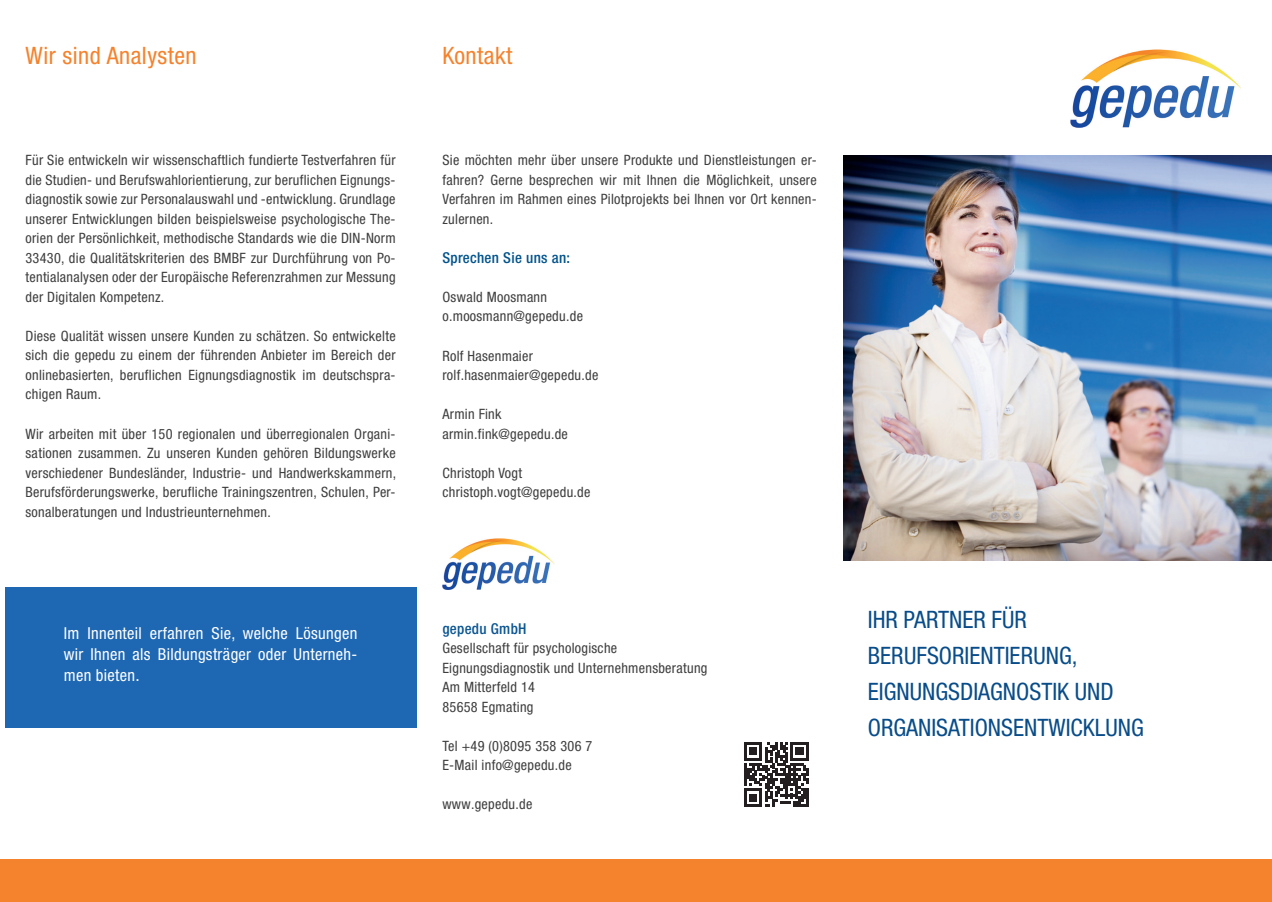
<style>
.page{position:relative;width:1272px;height:902px;background:#fff}
.page>*{position:absolute;margin:0;border:0;box-sizing:border-box;transform-origin:0 0}
.t1{font:condensed 24px/36px "Helvetica Neue LT Pro";color:#084c89}
.t2{font:condensed 24px "Helvetica Neue LT Pro";letter-spacing:.02em;color:#f5822c}
.t3{font:condensed 16.5px/21px "Helvetica Neue LT Pro";letter-spacing:.02em;color:#fff;text-align:justify}
.t4{font:500 condensed 15px "Helvetica Neue LT Pro";letter-spacing:.02em;color:#01538d}
.t5{font:500 condensed 15px "Helvetica Neue LT Pro";letter-spacing:.02em;color:#0b5692}
.t6{font:condensed 14.25px/19.5px "Helvetica Neue LT Pro";letter-spacing:.02em;color:#3e3e3f}
.s1{font-size:18px}
</style>
<div class="page">
<img style="left:1070px;top:50px;width:170px;height:77px">
<div style="left:0;top:859px;width:1271px;height:42px;background:#f5822c"></div>
<img style="left:442px;top:538px;width:112px;height:51px">
<svg style="left:744px;top:742px;width:64px;height:64px"></svg>
<img style="left:843px;top:155px;width:428px;height:405px">
<div style="left:5px;top:587px;width:411px;height:140px;background:#1e67b3"></div>
<h1 class="t2" style="left:26px;top:41px;width:173px">Wir sind Analysten</h1>
<h1 class="t2" style="left:442px;top:41px;width:71px">Kontakt</h1>
<p class="t6" style="left:26px;top:150px;width:371px;text-align:justify">Für Sie entwickeln wir wissenschaftlich fundierte Testverfahren für die Studien- und Berufswahlorientierung, zur beruflichen Eignungs&shy;diagnostik sowie zur Personalauswahl und -entwicklung. Grundlage unserer Entwicklungen bilden beispielsweise psychologische The&shy;orien der Persönlichkeit, methodische Standards wie die DIN-Norm 33430, die Qualitätskriterien des BMBF zur Durchführung von Po&shy;tentialanalysen oder der Europäische Referenzrahmen zur Messung der Digitalen Kompetenz.</p>
<p class="t6" style="left:26px;top:326px;width:371px;text-align:justify">Diese Qualität wissen unsere Kunden zu schätzen. So entwickelte sich die gepedu zu einem der führenden Anbieter im Bereich der onlinebasierten, beruflichen Eignungsdiagnostik im deutschspra&shy;chigen Raum.</p>
<p class="t6" style="left:26px;top:423px;width:372px;text-align:justify">Wir arbeiten mit über 150 regionalen und überregionalen Organi&shy;sationen zusammen. Zu unseren Kunden gehören Bildungswerke verschiedener Bundesländer, Industrie- und Handwerkskammern, Berufsförderungswerke, berufliche Trainingszentren, Schulen, Per&shy;sonalberatungen und Industrieunternehmen.</p>
<p class="t3" style="left:64px;top:622px;width:295px">Im Innenteil erfahren Sie, welche Lösungen wir Ihnen als Bildungsträger oder Unterneh&shy;men bieten<span class="s1">.</span></p>
<p class="t6" style="left:442px;top:150px;width:376px;text-align:justify">Sie möchten mehr über unsere Produkte und Dienstleistungen er&shy;fahren? Gerne besprechen wir mit Ihnen die Möglichkeit, unsere Verfahren im Rahmen eines Pilotprojekts bei Ihnen vor Ort kennen&shy;zulernen.</p>
<p class="t4" style="left:442px;top:249px;width:129px">Sprechen Sie uns an:</p>
<p class="t6" style="left:442px;top:287px;width:142px">Oswald Moosmann o.moosmann@gepedu.de</p>
<p class="t6" style="left:442px;top:345px;width:157px">Rolf Hasenmaier rolf.hasenmaier@gepedu.de</p>
<p class="t6" style="left:442px;top:404px;width:127px">Armin Fink armin.fink@gepedu.de</p>
<p class="t6" style="left:442px;top:462px;width:149px">Christoph Vogt christoph.vogt@gepedu.de</p>
<p class="t5" style="left:442px;top:619px;width:86px">gepedu GmbH</p>
<p class="t6" style="left:442px;top:638px;width:266px">Gesellschaft für psychologische<br>Eignungsdiagnostik und Unternehmensberatung<br>Am Mitterfeld 14<br>85658 Egmating</p>
<p class="t6" style="left:442px;top:735px;width:151px">Tel +49 (0)8095 358 306 7<br>E-Mail info@gepedu.de</p>
<p class="t6" style="left:442px;top:794px;width:91px">www.gepedu.de</p>
<h1 class="t1" style="left:867px;top:601px;width:277px">IHR PARTNER FÜR<br>BERUFSORIENTIERUNG,<br>EIGNUNGSDIAGNOSTIK UND<br>ORGANISATIONSENTWICKLUNG</h1>
</div>
